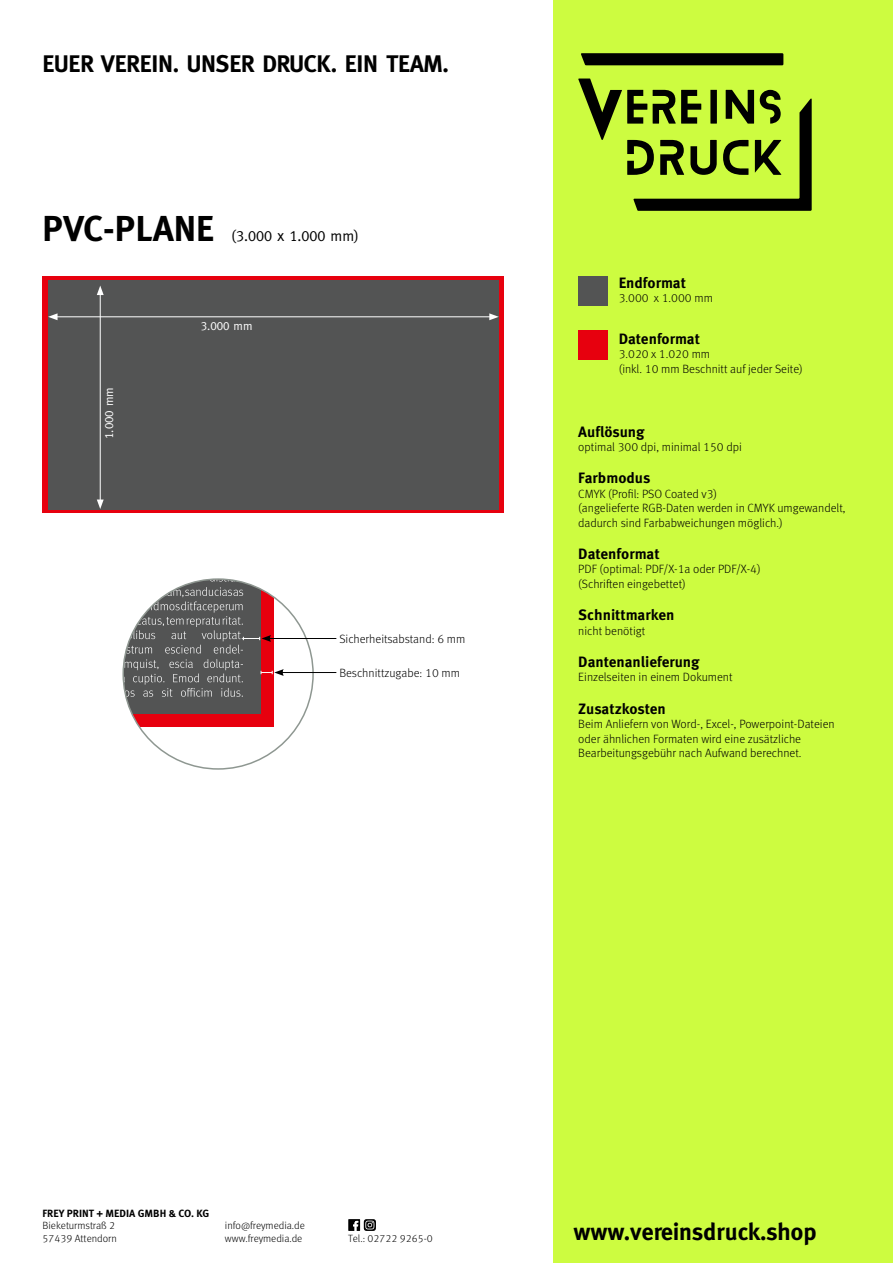
<style>
.page{position:relative;width:893px;height:1263px;background:#fff}
.page>*{position:absolute;margin:0;border:0;box-sizing:border-box;transform-origin:0 0}
.t1{font:700 36px "Meta";color:#000}
.t2{font:700 24px "Meta";letter-spacing:-.01em;color:#000}
.t3{font:700 15px "Meta Pro";color:#000}
.t4{font:15px "Meta Caps";color:#000}
.t5{font:300 12px/14.4px "Meta Pro";color:#000}
.t6{font:12px "Meta Caps";color:#fff}
.t7{font:300 10.5px/12.6px "Meta Pro";color:#000}
.t8{font:700 10.5px "Meta Pro";color:#000}
.s1{font-family:"Meta"}
</style>
<div class="page">
<div style="left:553px;top:0;width:340px;height:1263px;background:#cdfc40"></div>
<div style="left:578px;top:276px;width:30px;height:30px;background:#535454"></div>
<div style="left:578px;top:330px;width:30px;height:30px;background:#e7000e"></div>
<svg style="left:348px;top:1219px;width:28px;height:12px"></svg>
<svg style="left:581px;top:53px;width:202px;height:12px;background:#050601"></svg>
<svg style="left:578px;top:79px;width:234px;height:132px"></svg>
<div style="left:43px;top:276px;width:461px;height:237px;background:#e7000e"></div>
<div style="left:48px;top:280px;width:451px;height:229px;background:#535454"></div>
<hr style="left:55px;top:316px;width:437px;height:1px;background:#fff">
<svg style="left:48px;top:313px;width:10px;height:7px"></svg>
<svg style="left:489px;top:313px;width:10px;height:7px"></svg>
<hr style="left:100px;top:293px;width:1px;height:209px;background:#fff">
<svg style="left:97px;top:499px;width:7px;height:10px"></svg>
<svg style="left:97px;top:286px;width:7px;height:9px"></svg>
<div style="left:123px;top:579px;width:150px;height:148px;background:#e7000e"></div>
<div style="left:123px;top:579px;width:138px;height:135px;background:#535454"></div>
<hr style="left:269px;top:638px;width:67px;height:1px;background:#000">
<hr style="left:281px;top:672px;width:55px;height:1px;background:#000">
<svg style="left:123px;top:579px;width:161px;height:120px"></svg>
<h2 class="t2" style="left:43px;top:50px;width:408px">EUER VEREIN. UNSER DRUCK. EIN TEAM.</h2>
<h1 class="t1" style="left:43px;top:208px;width:173px">PVC-PLANE</h1>
<p class="t4" style="left:231px;top:228px;width:129px"><span class="s1">(</span>3.000 x 1.000 <span class="s1">mm)</span></p>
<p class="t6" style="left:102px;top:439px;width:53px;rotate:-90deg">1.000 <span class="s1">mm</span></p>
<p class="t6" style="left:201px;top:318px;width:53px">3.000 <span class="s1">mm</span></p>
<p class="t5" style="left:339px;top:631px;width:128px">Sicherheitsabstand: 6 mm</p>
<p class="t5" style="left:339px;top:665px;width:122px">Beschnittzugabe: 10 mm</p>
<p class="t3" style="left:619px;top:271px;width:69px">Endformat</p>
<p class="t5" style="left:619px;top:290px;width:96px">3.000 x 1.000 mm</p>
<p class="t3" style="left:619px;top:327px;width:83px">Datenformat</p>
<p class="t5" style="left:619px;top:346px;width:186px">3.020 x 1.020 mm<br>(inkl. 10 mm Beschnitt auf jeder Seite)</p>
<p class="t3" style="left:578px;top:420px;width:68px">Auflösung</p>
<p class="t5" style="left:578px;top:439px;width:165px">optimal 300 dpi, minimal 150 dpi</p>
<p class="t3" style="left:578px;top:466px;width:74px">Farbmodus</p>
<p class="t5" style="left:578px;top:486px;width:269px">CMYK (Profil: PSO Coated v3)<br>(angelieferte RGB-Daten werden in CMYK umgewandelt, dadurch sind Farbabweichungen möglich.)</p>
<p class="t3" style="left:578px;top:542px;width:83px">Datenformat</p>
<p class="t5" style="left:578px;top:561px;width:184px">PDF (optimal: PDF/X-1a oder PDF/X-4) (Schriften eingebettet)</p>
<p class="t3" style="left:578px;top:603px;width:98px">Schnittmarken</p>
<p class="t5" style="left:578px;top:623px;width:69px">nicht benötigt</p>
<p class="t3" style="left:578px;top:650px;width:123px">Dantenanlieferung</p>
<p class="t5" style="left:578px;top:669px;width:156px">Einzelseiten in einem Dokument</p>
<p class="t3" style="left:578px;top:697px;width:89px">Zusatzkosten</p>
<p class="t5" style="left:578px;top:716px;width:258px">Beim Anliefern von Word-, Excel-, Powerpoint-Dateien oder ähnlichen Formaten wird eine zusätzliche<br>Bearbeitungsgebühr nach Aufwand berechnet.</p>
<p class="t8" style="left:43px;top:1205px;width:168px">FREY PRINT + MEDIA GMBH &amp; CO. KG</p>
<p class="t7" style="left:43px;top:1219px;width:76px">Bieketurmstraß 2<br>57439 Attendorn</p>
<p class="t7" style="left:225px;top:1219px;width:81px">info@freymedia.de www.freymedia.de</p>
<p class="t7" style="left:348px;top:1231px;width:86px">Tel.: 02722 9265-0</p>
<h2 class="t2" style="left:573px;top:1218px;width:245px">www.vereinsdruck.shop</h2>
</div>
